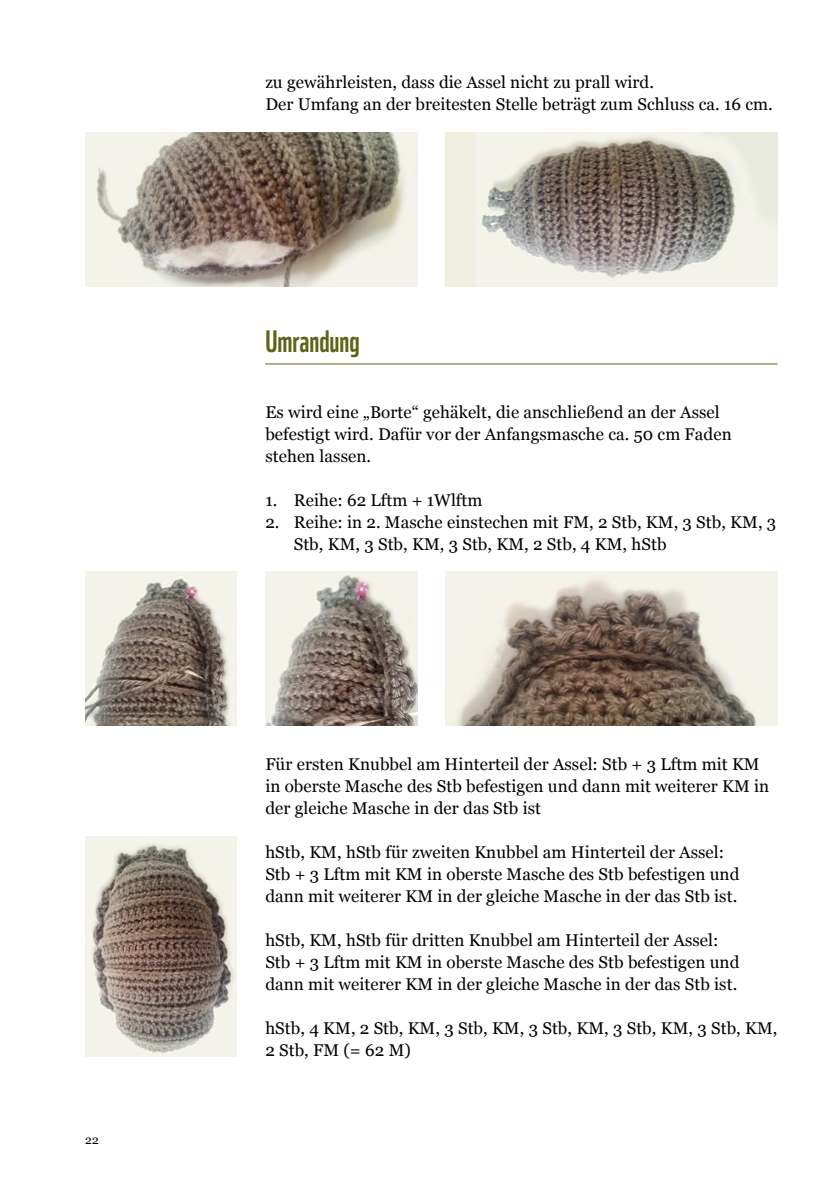
<style>
.page{position:relative;width:840px;height:1191px;background:#fff}
.page>*{position:absolute;margin:0;border:0;box-sizing:border-box;transform-origin:0 0}
.t1{font:30px "WWF";letter-spacing:-.005em;color:#5d6416}
.t2{font:17px/22px "Georgia";letter-spacing:.005em;color:#000}
.t3{font:12px "Georgia";color:#000}
</style>
<div class="page">
<img style="left:85px;top:132px;width:332px;height:154px">
<div style="left:445px;top:132px;width:332px;height:154px;background:#f1efe0"></div>
<img style="left:476px;top:132px;width:301px;height:154px">
<img style="left:85px;top:571px;width:152px;height:154px">
<img style="left:265px;top:571px;width:152px;height:154px">
<img style="left:85px;top:836px;width:152px;height:220px">
<img style="left:445px;top:571px;width:332px;height:154px">
<hr style="left:265px;top:363px;width:512px;height:1px;background:#5d6416">
<p class="t3" style="left:85px;top:1131px;width:15px">22</p>
<p class="t2" style="left:265px;top:70px;width:508px">zu gewährleisten, dass die Assel nicht zu prall wird.<br>Der Umfang an der breitesten Stelle beträgt zum Schluss ca. 16 cm.</p>
<h1 class="t1" style="left:265px;top:318px;width:96px">Umrandung</h1>
<p class="t2" style="left:265px;top:400px;width:467px">Es wird eine „Borte“ gehäkelt, die anschließend an der Assel befestigt wird. Dafür vor der Anfangsmasche ca. 50 cm Faden stehen lassen.</p>
<p class="t2" style="left:265px;top:488px;width:218px">1. Reihe: 62 Lftm + 1Wlftm</p>
<p class="t2" style="left:293px;top:510px;width:484px;text-indent:-28px">2. Reihe: in 2. Masche einstechen mit FM, 2 Stb, KM, 3 Stb, KM, 3<br>Stb, KM, 3 Stb, KM, 3 Stb, KM, 2 Stb, 4 KM, hStb</p>
<p class="t2" style="left:265px;top:752px;width:505px">Für ersten Knubbel am Hinterteil der Assel: Stb + 3 Lftm mit KM in oberste Masche des Stb befestigen und dann mit weiterer KM in der gleiche Masche in der das Stb ist</p>
<p class="t2" style="left:265px;top:840px;width:475px">hStb, KM, hStb für zweiten Knubbel am Hinterteil der Assel:<br>Stb + 3 Lftm mit KM in oberste Masche des Stb befestigen und dann mit weiterer KM in der gleiche Masche in der das Stb ist.</p>
<p class="t2" style="left:265px;top:928px;width:475px">hStb, KM, hStb für dritten Knubbel am Hinterteil der Assel:<br>Stb + 3 Lftm mit KM in oberste Masche des Stb befestigen und dann mit weiterer KM in der gleiche Masche in der das Stb ist.</p>
<p class="t2" style="left:265px;top:1016px;width:513px">hStb, 4 KM, 2 Stb, KM, 3 Stb, KM, 3 Stb, KM, 3 Stb, KM, 3 Stb, KM,<br>2 Stb, FM (= 62 M)</p>
</div>
